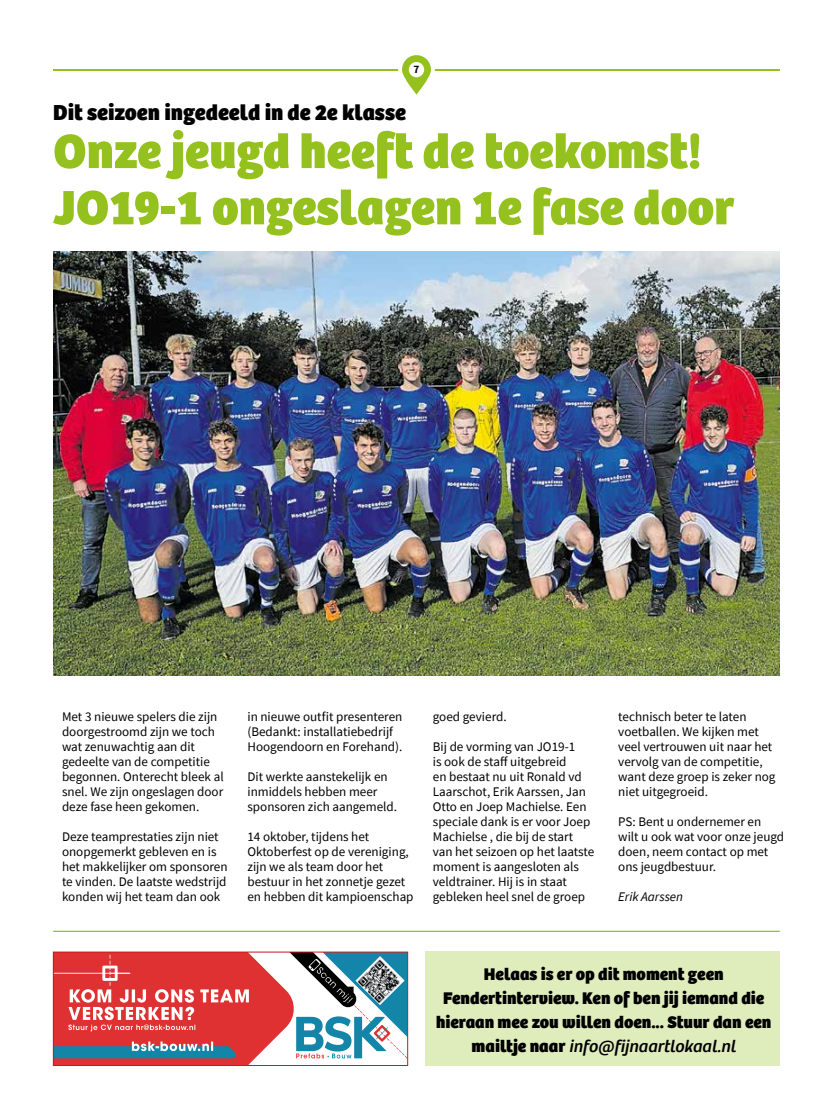
<style>
.page{position:relative;width:833px;height:1117px;background:#fff}
.page>*{position:absolute;margin:0;border:0;box-sizing:border-box;transform-origin:0 0}
.t1{font:800 50px/56.2px "Bree";color:#95c11f}
.t2{font:800 22.5px "Bree";color:#000}
.t3{font:800 17.5px/23.8px "Bree";color:#000;text-align:center}
.t4{font:13.12px/15px "Source Sans Pro";color:#000}
.t5{font:italic 13.12px "Source Sans Pro";color:#000}
.t6{font:700 11.25px "Source Sans Pro";color:#000}
.s1{font-weight:400;font-style:italic}
</style>
<div class="page">
<hr style="left:53px;top:69px;width:727px;height:2px;background:#95c11f">
<svg style="left:398px;top:55px;width:37px;height:40px"></svg>
<div style="left:409px;top:62px;width:15px;height:15px;background:#fff;border-radius:50%"></div>
<img style="left:53px;top:251px;width:727px;height:424px">
<hr style="left:53px;top:930px;width:727px;height:1px;background:#95c11f">
<svg style="left:55px;top:953px;width:351px;height:110px"></svg>
<div style="left:53px;top:951px;width:355px;height:114px;border:1px solid #cd1719"></div>
<div style="left:425px;top:951px;width:355px;height:114px;background:#dfecbc"></div>
<p class="t6" style="left:413px;top:62px;width:7px">7</p>
<h2 class="t2" style="left:53px;top:99px;width:354px">Dit seizoen ingedeeld in de 2e klasse</h2>
<h1 class="t1" style="left:53px;top:123px;width:682px">Onze jeugd heeft de toekomst!<br>JO19-1 ongeslagen 1e fase door</h1>
<p class="t4" style="left:62px;top:708px;width:163px">Met 3 nieuwe spelers die zijn doorgestroomd zijn we toch wat zenuwachtig aan dit gedeelte van de competitie begonnen. Onterecht bleek al snel. We zijn ongeslagen door deze fase heen gekomen.</p>
<p class="t4" style="left:62px;top:828px;width:167px">Deze teamprestaties zijn niet onopgemerkt gebleven en is het makkelijker om sponsoren te vinden. De laatste wedstrijd konden wij het team dan ook</p>
<p class="t4" style="left:247px;top:708px;width:156px">in nieuwe outfit presenteren (Bedankt: installatiebedrijf<br>Hoogendoorn en Forehand).</p>
<p class="t4" style="left:247px;top:768px;width:151px">Dit werkte aanstekelijk en inmiddels hebben meer sponsoren zich aangemeld.</p>
<p class="t4" style="left:247px;top:828px;width:168px">14 oktober, tijdens het<br>Oktoberfest op de vereniging, zijn we als team door het bestuur in het zonnetje gezet en hebben dit kampioenschap</p>
<p class="t4" style="left:433px;top:708px;width:75px">goed gevierd.</p>
<p class="t4" style="left:433px;top:738px;width:163px">Bij de vorming van JO19-1<br>is ook de staff uitgebreid<br>en bestaat nu uit Ronald vd<br>Laarschot, Erik Aarssen, Jan<br>Otto en Joep Machielse. Een speciale dank is er voor Joep<br>Machielse , die bij de start van het seizoen op het laatste moment is aangesloten als veldtrainer. Hij is in staat gebleken heel snel de groep</p>
<p class="t4" style="left:618px;top:708px;width:159px">technisch beter te laten voetballen. We kijken met veel vertrouwen uit naar het vervolg van de competitie, want deze groep is zeker nog niet uitgegroeid.</p>
<p class="t4" style="left:618px;top:813px;width:167px">PS: Bent u ondernemer en wilt u ook wat voor onze jeugd doen, neem contact op met ons jeugdbestuur.</p>
<p class="t5" style="left:618px;top:887px;width:66px">Erik Aarssen</p>
<h3 class="t3" style="left:436px;top:962px;width:337px">Helaas is er op dit moment geen Fendertinterview. Ken of ben jij iemand die hieraan mee zou willen doen... Stuur dan een mailtje naar <span class="s1">info@fijnaartlokaal.nl</span></h3>
</div>
